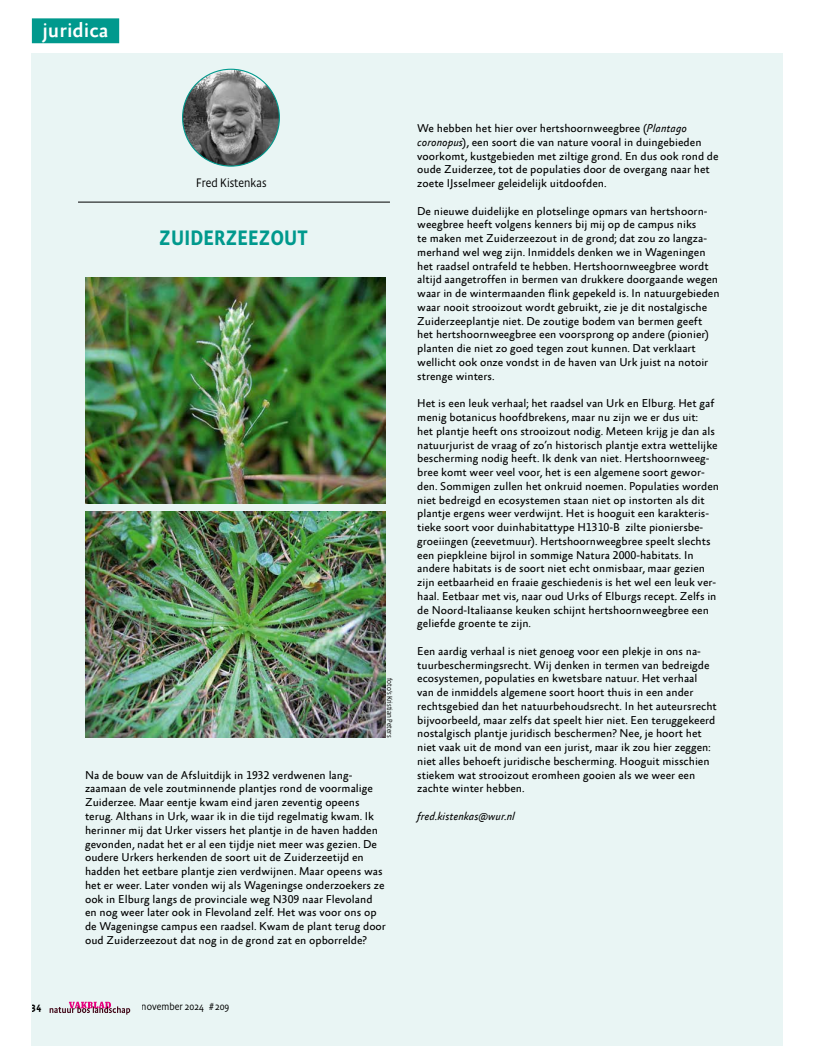
<style>
.page{position:relative;width:815px;height:1046px;background:#fff}
.page>*{position:absolute;margin:0;border:0;box-sizing:border-box;transform-origin:0 0}
.t1{font:500 21.25px "Absara Sans Headline Pro";letter-spacing:.01em;color:#00998d}
.t2{font:500 21px "Absara Sans Offc Pro";color:#fff}
.t3{font:300 12.5px "Absara Sans Headline Pro";color:#000}
.t4{font:11.5px/13.8px "Absara Sans Offc Pro";color:#000}
.t5{font:italic 11.5px "Absara Sans Offc Pro";color:#000}
.t6{font:300 10.38px "Absara Sans Headline Pro";color:#000}
.t7{font:500 10.38px "Absara Sans Headline Pro";color:#000}
.t8{font:300 7.5px "Absara Sans Headline Pro";color:#000}
.s1{font-style:italic}
</style>
<div class="page">
<div style="left:32px;top:53px;width:751px;height:992px;background:#e9f5f4"></div>
<div style="left:32px;top:18px;width:87px;height:25px;background:#00998d"></div>
<hr style="left:78px;top:202px;width:312px;height:1px;background:#000">
<img style="left:183px;top:69px;width:96px;height:97px;border-radius:48px">
<img style="left:85px;top:278px;width:301px;height:225px">
<img style="left:85px;top:511px;width:301px;height:226px">
<svg style="left:50px;top:1001px;width:80px;height:13px"></svg>
<h2 class="t2" style="left:42px;top:18px;width:68px">juridica</h2>
<p class="t3" style="left:196px;top:175px;width:72px">Fred Kistenkas</p>
<h1 class="t1" style="left:159px;top:224px;width:150px">ZUIDERZEEZOUT</h1>
<p class="t8" style="left:394px;top:678px;width:61px;rotate:90deg">foto’s Kristian Peters</p>
<p class="t4" style="left:85px;top:768px;width:302px">Na de bouw van de Afsluitdijk in 1932 verdwenen lang&shy;zaamaan de vele zoutminnende plantjes rond de voormalige Zuiderzee. Maar eentje kwam eind jaren zeventig opeens terug. Althans in Urk, waar ik in die tijd regelmatig kwam. Ik herinner mij dat Urker vissers het plantje in de haven hadden gevonden, nadat het er al een tijdje niet meer was gezien. De oudere Urkers herkenden de soort uit de Zuiderzeetijd en hadden het eetbare plantje zien verdwijnen. Maar opeens was het er weer. Later vonden wij als Wageningse onderzoekers ze ook in Elburg langs de provinciale weg N309 naar Flevoland en nog weer later ook in Flevoland zelf. Het was voor ons op de Wageningse campus een raadsel. Kwam de plant terug door oud Zuiderzeezout dat nog in de grond zat en opborrelde?</p>
<p class="t7" style="left:32px;top:999px;width:11px">34</p>
<p class="t6" style="left:142px;top:999px;width:89px">november 2024 # 209</p>
<p class="t4" style="left:417px;top:122px;width:303px">We hebben het hier over hertshoornweegbree (<span class="s1">Plantago coronopus</span>), een soort die van nature vooral in duingebieden voorkomt, kustgebieden met ziltige grond. En dus ook rond de oude Zuiderzee, tot de populaties door de overgang naar het zoete IJsselmeer geleidelijk uitdoofden.</p>
<p class="t4" style="left:417px;top:204px;width:304px">De nieuwe duidelijke en plotselinge opmars van hertshoorn&shy;weegbree heeft volgens kenners bij mij op de campus niks<br>te maken met Zuiderzeezout in de grond; dat zou zo langza&shy;merhand wel weg zijn. Inmiddels denken we in Wageningen het raadsel ontrafeld te hebben. Hertshoornweegbree wordt altijd aangetroffen in bermen van drukkere doorgaande wegen waar in de wintermaanden flink gepekeld is. In natuurgebieden waar nooit strooizout wordt gebruikt, zie je dit nostalgische Zuiderzeeplantje niet. De zoutige bodem van bermen geeft het hertshoornweegbree een voorsprong op andere (pionier) planten die niet zo goed tegen zout kunnen. Dat verklaart wellicht ook onze vondst in de haven van Urk juist na notoir strenge winters.</p>
<p class="t4" style="left:417px;top:397px;width:303px">Het is een leuk verhaal; het raadsel van Urk en Elburg. Het gaf menig botanicus hoofdbrekens, maar nu zijn we er dus uit:<br>het plantje heeft ons strooizout nodig. Meteen krijg je dan als natuurjurist de vraag of zo’n historisch plantje extra wettelijke bescherming nodig heeft. Ik denk van niet. Hertshoornweeg&shy;bree komt weer veel voor, het is een algemene soort gewor&shy;den. Sommigen zullen het onkruid noemen. Populaties worden niet bedreigd en ecosystemen staan niet op instorten als dit plantje ergens weer verdwijnt. Het is hooguit een karakteris&shy;tieke soort voor duinhabitattype H1310-B zilte pioniersbe&shy;groeiingen (zeevetmuur). Hertshoornweegbree speelt slechts een piepkleine bijrol in sommige Natura 2000-habitats. In andere habitats is de soort niet echt onmisbaar, maar gezien zijn eetbaarheid en fraaie geschiedenis is het wel een leuk ver&shy;haal. Eetbaar met vis, naar oud Urks of Elburgs recept. Zelfs in de Noord-Italiaanse keuken schijnt hertshoornweegbree een geliefde groente te zijn.</p>
<p class="t4" style="left:417px;top:644px;width:301px">Een aardig verhaal is niet genoeg voor een plekje in ons na&shy;tuurbeschermingsrecht. Wij denken in termen van bedreigde ecosystemen, populaties en kwetsbare natuur. Het verhaal van de inmiddels algemene soort hoort thuis in een ander rechtsgebied dan het natuurbehoudsrecht. In het auteursrecht bijvoorbeeld, maar zelfs dat speelt hier niet. Een teruggekeerd nostalgisch plantje juridisch beschermen? Nee, je hoort het niet vaak uit de mond van een jurist, maar ik zou hier zeggen: niet alles behoeft juridische bescherming. Hooguit misschien stiekem wat strooizout eromheen gooien als we weer een zachte winter hebben.</p>
<p class="t5" style="left:417px;top:809px;width:99px">fred.kistenkas@wur.nl</p>
</div>
